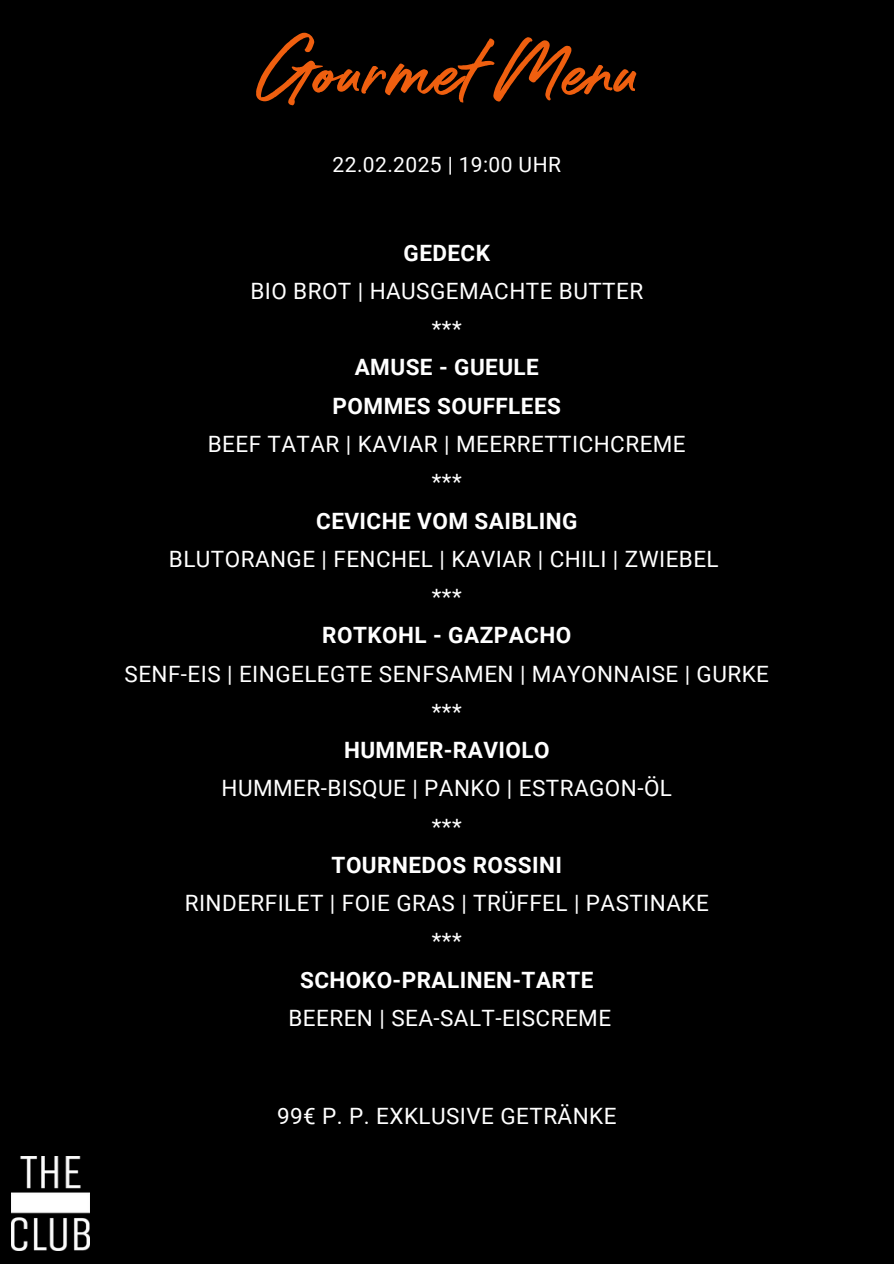
<style>
.page{position:relative;width:894px;height:1264px;background:#fff}
.page>*{position:absolute;margin:0;border:0;box-sizing:border-box;transform-origin:0 0}
.t1{font:108.6px "Kokomo Breeze";letter-spacing:.02em;color:#ef5f0f}
.t2{font:22.5px "Roboto";letter-spacing:.02em;color:#fff}
.t3{font:700 22.5px "Roboto";letter-spacing:.02em;color:#fff}
.t4{font:21px "Roboto";letter-spacing:.02em;color:#fff}
</style>
<div class="page">
<div style="left:0;top:0;width:893px;height:1263px;background:#000"></div>
<img style="left:12px;top:1156px;width:77px;height:94px">
<p class="t1" style="left:256px;top:-10px;width:382px">Gourmet Menu</p>
<p class="t4" style="left:332px;top:152px;width:230px">22.02.2025 | 19:00 UHR</p>
<h1 class="t3" style="left:403px;top:240px;width:88px">GEDECK</h1>
<p class="t2" style="left:250px;top:278px;width:394px">BIO BROT | HAUSGEMACHTE BUTTER</p>
<p class="t2" style="left:431px;top:316px;width:31px">***</p>
<p class="t3" style="left:354px;top:354px;width:186px">AMUSE - GUEULE</p>
<p class="t3" style="left:332px;top:393px;width:230px">POMMES SOUFFLEES</p>
<p class="t2" style="left:208px;top:431px;width:479px">BEEF TATAR | KAVIAR | MEERRETTICHCREME</p>
<p class="t2" style="left:431px;top:469px;width:31px">***</p>
<p class="t3" style="left:316px;top:507px;width:263px">CEVICHE VOM SAIBLING</p>
<p class="t2" style="left:169px;top:546px;width:551px">BLUTORANGE | FENCHEL | KAVIAR | CHILI | ZWIEBEL</p>
<p class="t2" style="left:431px;top:584px;width:31px">***</p>
<p class="t3" style="left:322px;top:622px;width:250px">ROTKOHL - GAZPACHO</p>
<p class="t2" style="left:124px;top:660px;width:645px">SENF-EIS | EINGELEGTE SENFSAMEN | MAYONNAISE | GURKE</p>
<p class="t2" style="left:431px;top:699px;width:31px">***</p>
<p class="t3" style="left:344px;top:737px;width:207px">HUMMER-RAVIOLO</p>
<p class="t2" style="left:221px;top:775px;width:452px">HUMMER-BISQUE | PANKO | ESTRAGON-ÖL</p>
<p class="t2" style="left:431px;top:813px;width:31px">***</p>
<p class="t3" style="left:331px;top:852px;width:232px">TOURNEDOS ROSSINI</p>
<p class="t2" style="left:185px;top:890px;width:525px">RINDERFILET | FOIE GRAS | TRÜFFEL | PASTINAKE</p>
<p class="t2" style="left:431px;top:928px;width:31px">***</p>
<p class="t3" style="left:300px;top:966px;width:294px">SCHOKO-PRALINEN-TARTE</p>
<p class="t2" style="left:288px;top:1005px;width:324px">BEEREN | SEA-SALT-EISCREME</p>
<p class="t2" style="left:277px;top:1103px;width:341px">99€ P. P. EXKLUSIVE GETRÄNKE</p>
</div>
